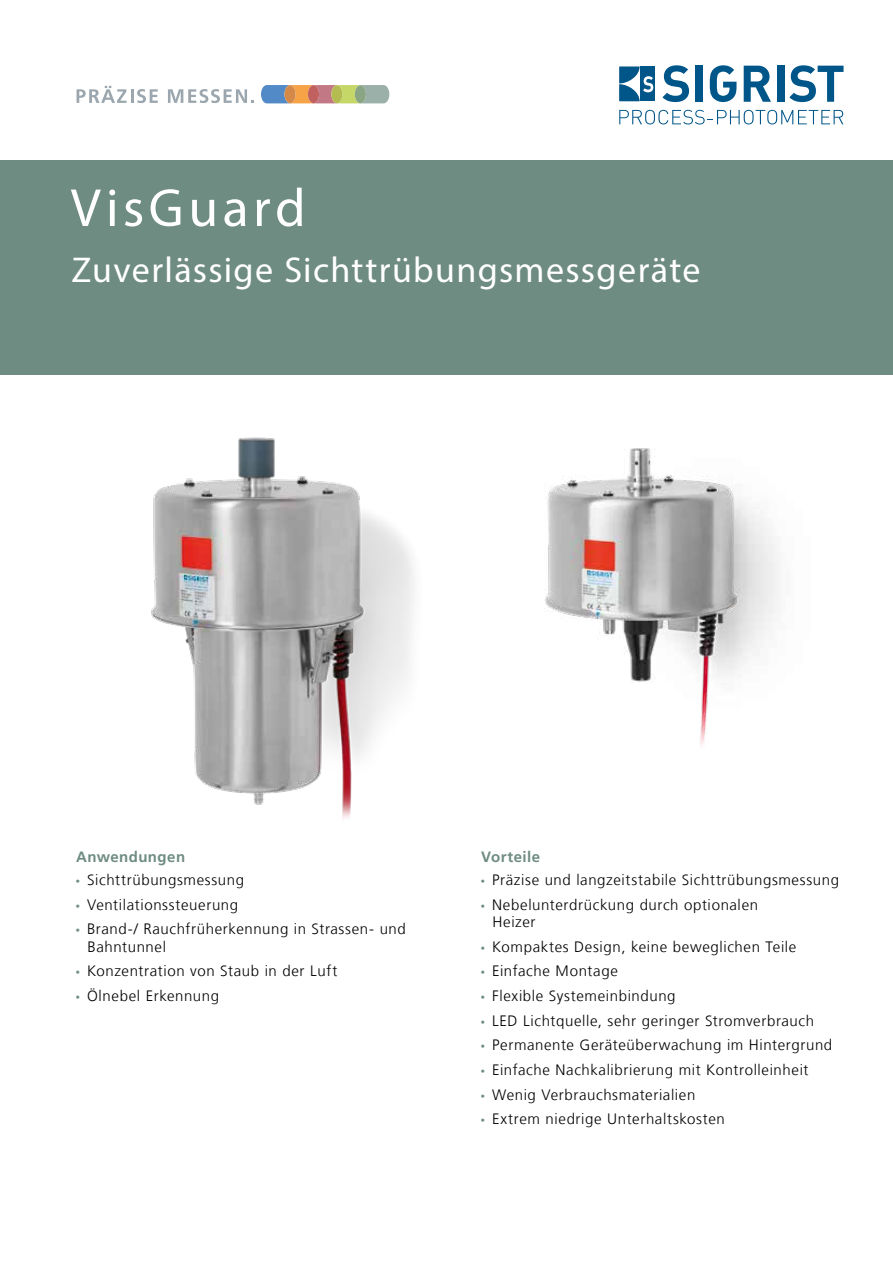
<style>
.page{position:relative;width:893px;height:1263px;background:#fff}
.page>*{position:absolute;margin:0;border:0;box-sizing:border-box;transform-origin:0 0}
.t1{font:54px "Myriad Pro";letter-spacing:.08em;color:#fff}
.t2{font:36px "Myriad Pro";letter-spacing:.035em;color:#fff}
.t3{font:300 15px/17.2px "Frutiger LT Com";letter-spacing:.04em;color:#000}
.t4{font:700 15px "Frutiger LT Com";letter-spacing:.03em;color:#6e8c82}
.s1{color:#6e8c82}
</style>
<div class="page">
<div style="left:0;top:160px;width:893px;height:214px;background:#6e8c82"></div>
<img style="left:151px;top:437px;width:263px;height:382px">
<img style="left:544px;top:448px;width:235px;height:298px">
<svg style="left:662px;top:65px;width:27px;height:37px"></svg>
<div style="left:696px;top:66px;width:7px;height:36px;background:#005589"></div>
<svg style="left:710px;top:65px;width:26px;height:37px"></svg>
<svg style="left:744px;top:66px;width:27px;height:36px"></svg>
<div style="left:777px;top:66px;width:7px;height:36px;background:#005589"></div>
<svg style="left:789px;top:65px;width:54px;height:37px"></svg>
<svg style="left:619px;top:110px;width:224px;height:14px"></svg>
<div style="left:640px;top:67px;width:15px;height:34px;background:#005589"></div>
<svg style="left:619px;top:67px;width:34px;height:34px"></svg>
<svg style="left:77px;top:86px;width:81px;height:17px"></svg>
<svg style="left:168px;top:89px;width:86px;height:14px"></svg>
<svg style="left:261px;top:85px;width:128px;height:18px;background:#ad9f86"></svg>
<div style="left:355px;top:85px;width:11px;height:18px;background:#89a584;border-radius:50%"></div>
<h1 class="t1" style="left:71px;top:175px;width:236px">VisGuard</h1>
<h2 class="t2" style="left:72px;top:248px;width:630px">Zuverlässige Sichttrübungsmessgeräte</h2>
<p class="t4" style="left:76px;top:848px;width:111px">Anwendungen</p>
<p class="t3" style="left:75px;top:871px;width:170px"><span class="s1">•</span> Sichttrübungsmessung</p>
<p class="t3" style="left:75px;top:896px;width:164px"><span class="s1">•</span> Ventilationssteuerung</p>
<p class="t3" style="left:87px;top:921px;width:320px;text-indent:-12px"><span class="s1">•</span> Brand-/ Rauchfrüherkennung in Strassen- und<br>Bahntunnel</p>
<p class="t3" style="left:75px;top:962px;width:263px"><span class="s1">•</span> Konzentration von Staub in der Luft</p>
<p class="t3" style="left:75px;top:987px;width:145px"><span class="s1">•</span> Ölnebel Erkennung</p>
<p class="t4" style="left:481px;top:848px;width:60px">Vorteile</p>
<p class="t3" style="left:480px;top:871px;width:360px"><span class="s1">•</span> Präzise und langzeitstabile Sichttrübungsmessung</p>
<p class="t3" style="left:492px;top:896px;width:267px;text-indent:-12px"><span class="s1">•</span> Nebelunterdrückung durch optionalen<br>Heizer</p>
<p class="t3" style="left:480px;top:938px;width:317px"><span class="s1">•</span> Kompaktes Design, keine beweglichen Teile</p>
<p class="t3" style="left:480px;top:962px;width:139px"><span class="s1">•</span> Einfache Montage</p>
<p class="t3" style="left:480px;top:987px;width:197px"><span class="s1">•</span> Flexible Systemeinbindung</p>
<p class="t3" style="left:480px;top:1012px;width:335px"><span class="s1">•</span> LED Lichtquelle, sehr geringer Stromverbrauch</p>
<p class="t3" style="left:480px;top:1037px;width:353px"><span class="s1">•</span> Permanente Geräteüberwachung im Hintergrund</p>
<p class="t3" style="left:480px;top:1061px;width:330px"><span class="s1">•</span> Einfache Nachkalibrierung mit Kontrolleinheit</p>
<p class="t3" style="left:480px;top:1086px;width:217px"><span class="s1">•</span> Wenig Verbrauchsmaterialien</p>
<p class="t3" style="left:480px;top:1111px;width:246px"><span class="s1">•</span> Extrem niedrige Unterhaltskosten</p>
</div>
